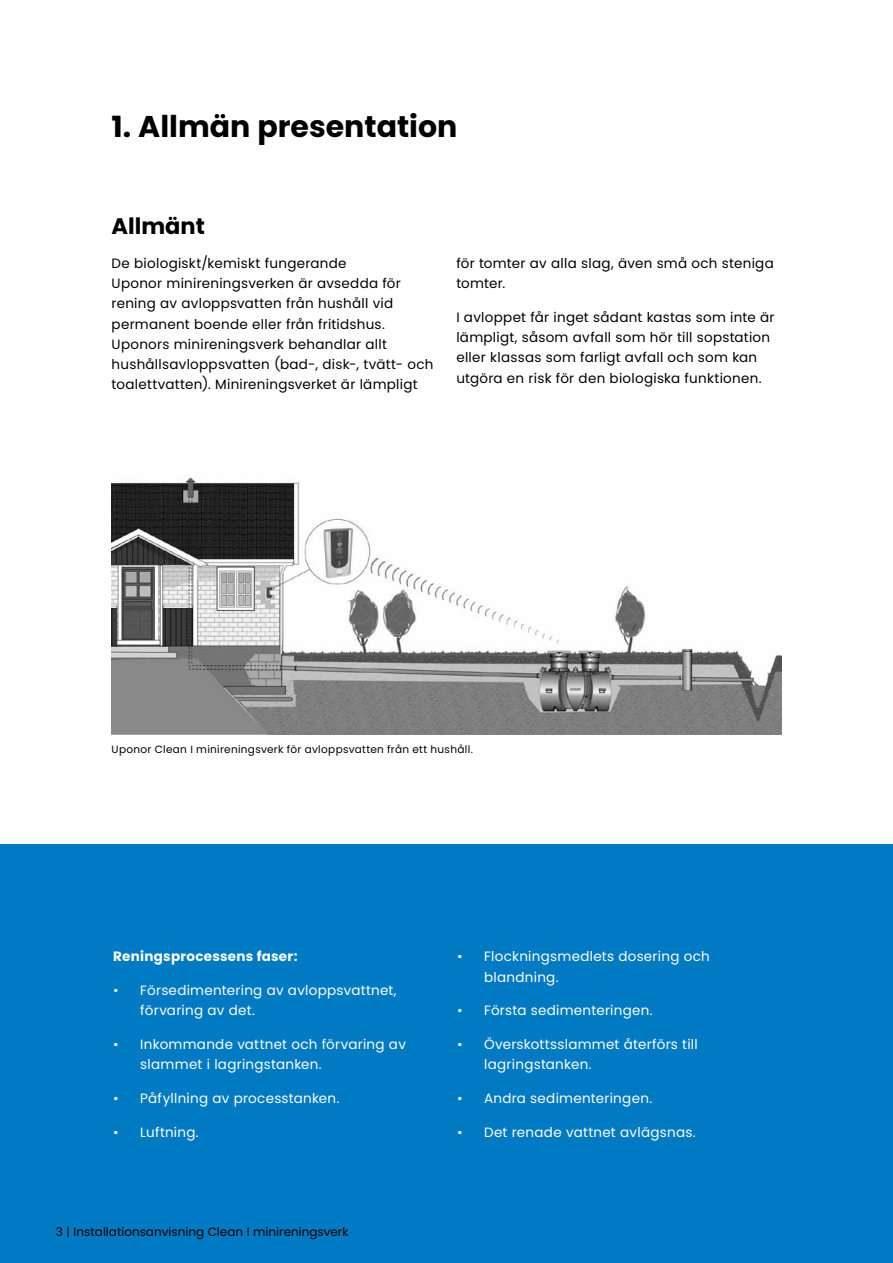
<style>
.page{position:relative;width:893px;height:1263px;background:#fff}
.page>*{position:absolute;margin:0;border:0;box-sizing:border-box;transform-origin:0 0}
.t1{font:700 30px "Poppins";color:#000}
.t2{font:700 22.5px "Poppins";color:#000}
.t3{font:13.5px/20.2px "Poppins";letter-spacing:.02em;color:#000}
.t4{font:13.5px/20.2px "Poppins";letter-spacing:.02em;color:#fff}
.t5{font:700 13.5px "Poppins";letter-spacing:.02em;color:#fff}
.t6{font:12px "Poppins";color:#000}
.t7{font:10.5px "Poppins";letter-spacing:.03em;color:#000}
</style>
<div class="page">
<img style="left:112px;top:477px;width:669px;height:258px">
<div style="left:0;top:845px;width:893px;height:418px;background:#007ac2"></div>
<h1 class="t1" style="left:112px;top:109px;width:347px">1. Allmän presentation</h1>
<h2 class="t2" style="left:112px;top:213px;width:95px">Allmänt</h2>
<p class="t3" style="left:112px;top:253px;width:323px">De biologiskt/kemiskt fungerande<br>Uponor minireningsverken är avsedda för rening av avloppsvatten från hushåll vid permanent boende eller från fritidshus.<br>Uponors minireningsverk behandlar allt hushållsavloppsvatten (bad-, disk-, tvätt- och toalettvatten). Minireningsverket är lämpligt</p>
<p class="t3" style="left:456px;top:253px;width:319px">för tomter av alla slag, även små och steniga tomter.</p>
<p class="t3" style="left:456px;top:307px;width:320px">I avloppet får inget sådant kastas som inte är lämpligt, såsom avfall som hör till sopstation eller klassas som farligt avfall och som kan utgöra en risk för den biologiska funktionen.</p>
<p class="t7" style="left:112px;top:743px;width:363px">Uponor Clean I minireningsverk för avloppsvatten från ett hushåll.</p>
<p class="t5" style="left:113px;top:949px;width:186px">Reningsprocessens faser:</p>
<p class="t4" style="left:140px;top:980px;width:258px;text-indent:-27px">• Försedimentering av avloppsvattnet, förvaring av det.</p>
<p class="t4" style="left:140px;top:1034px;width:267px;text-indent:-27px">• Inkommande vattnet och förvaring av slammet i lagringstanken.</p>
<p class="t4" style="left:113px;top:1088px;width:228px">• Påfyllning av processtanken.</p>
<p class="t4" style="left:113px;top:1122px;width:87px">• Luftning.</p>
<p class="t6" style="left:56px;top:1224px;width:294px">3 | Installationsanvisning Clean I minireningsverk</p>
<p class="t4" style="left:484px;top:947px;width:227px;text-indent:-27px">• Flockningsmedlets dosering och blandning.</p>
<p class="t4" style="left:457px;top:1001px;width:197px">• Första sedimenteringen.</p>
<p class="t4" style="left:484px;top:1034px;width:215px;text-indent:-27px">• Överskottsslammet återförs till lagringstanken.</p>
<p class="t4" style="left:457px;top:1088px;width:197px">• Andra sedimenteringen.</p>
<p class="t4" style="left:457px;top:1122px;width:240px">• Det renade vattnet avlägsnas.</p>
</div>
